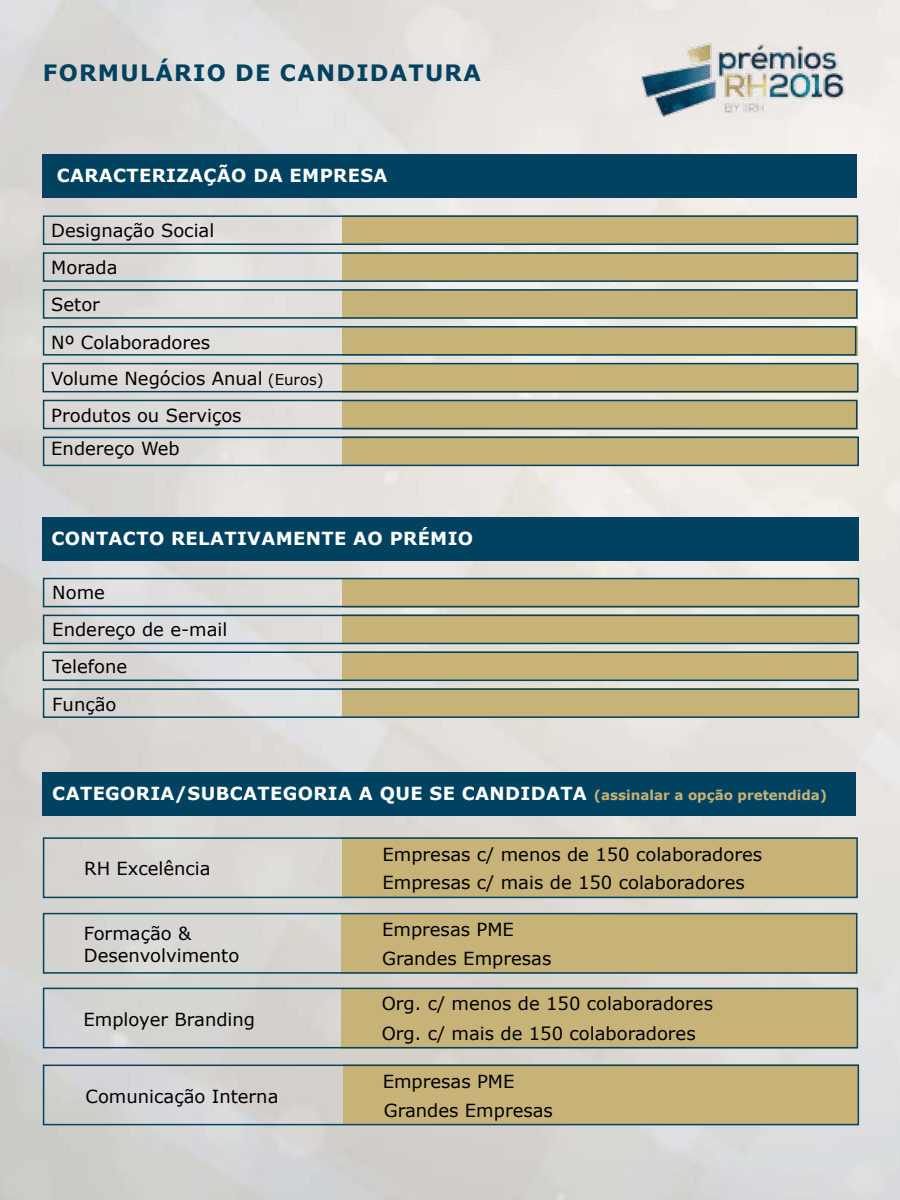
<style>
.page{position:relative;width:900px;height:1200px;background:#fff}
.page>*{position:absolute;margin:0;border:0;box-sizing:border-box;transform-origin:0 0}
.t1{font:700 22.5px "Verdana";letter-spacing:.055em;color:#004260}
.t2{font:18px/36.8px "Verdana";color:#000}
.t3{font:700 18px "Verdana";letter-spacing:.02em;color:#fff}
.t4{font:700 13.5px "Verdana";color:#c7b278}
.s1{font-size:15px}
</style>
<div class="page">
<img style="left:0;top:0;width:900px;height:1200px">
<div style="left:342px;top:215px;width:515px;height:30px;background:#c7b278"></div>
<div style="left:342px;top:578px;width:515px;height:29px;background:#c7b278"></div>
<div style="left:342px;top:615px;width:515px;height:29px;background:#c7b278"></div>
<div style="left:342px;top:651px;width:515px;height:30px;background:#c7b278"></div>
<div style="left:342px;top:688px;width:515px;height:30px;background:#c7b278"></div>
<div style="left:342px;top:252px;width:515px;height:30px;background:#c7b278"></div>
<div style="left:342px;top:289px;width:515px;height:30px;background:#c7b278"></div>
<div style="left:342px;top:326px;width:515px;height:30px;background:#c7b278"></div>
<div style="left:342px;top:363px;width:515px;height:29px;background:#c7b278"></div>
<div style="left:342px;top:400px;width:515px;height:29px;background:#c7b278"></div>
<div style="left:342px;top:437px;width:515px;height:29px;background:#c7b278"></div>
<img style="left:633px;top:35px;width:222px;height:84px">
<div style="left:43px;top:154px;width:814px;height:44px;background:#004260"></div>
<div style="left:43px;top:517px;width:816px;height:44px;background:#004260"></div>
<div style="left:43px;top:215px;width:815px;height:30px;border:2px solid #004260"></div>
<div style="left:43px;top:578px;width:816px;height:29px;border:2px solid #004260"></div>
<div style="left:43px;top:252px;width:815px;height:30px;border:2px solid #004260"></div>
<div style="left:43px;top:615px;width:816px;height:29px;border:2px solid #004260"></div>
<div style="left:43px;top:289px;width:814px;height:30px;border:2px solid #004260"></div>
<div style="left:43px;top:651px;width:816px;height:30px;border:2px solid #004260"></div>
<div style="left:43px;top:326px;width:813px;height:30px;border:2px solid #004260"></div>
<div style="left:43px;top:688px;width:816px;height:30px;border:2px solid #004260"></div>
<div style="left:43px;top:400px;width:814px;height:29px;border:2px solid #004260"></div>
<div style="left:43px;top:363px;width:816px;height:29px;border:2px solid #004260"></div>
<div style="left:43px;top:437px;width:816px;height:29px;border:2px solid #004260"></div>
<div style="left:342px;top:837px;width:514px;height:61px;background:#c7b278"></div>
<div style="left:342px;top:913px;width:515px;height:61px;background:#c7b278"></div>
<div style="left:341px;top:988px;width:516px;height:60px;background:#c7b278"></div>
<div style="left:343px;top:1065px;width:516px;height:60px;background:#c7b278"></div>
<div style="left:43px;top:837px;width:815px;height:61px;border:2px solid #004260"></div>
<div style="left:43px;top:913px;width:814px;height:61px;border:2px solid #004260"></div>
<div style="left:43px;top:988px;width:815px;height:60px;border:2px solid #004260"></div>
<div style="left:43px;top:1065px;width:816px;height:60px;border:2px solid #004260"></div>
<div style="left:43px;top:772px;width:813px;height:44px;background:#004260"></div>
<p class="t1" style="left:43px;top:57px;width:439px">Formulário de candidatura</p>
<p class="t3" style="left:57px;top:163px;width:15px">CARACTERI</p>
<p class="t3" style="left:176px;top:163px;width:212px">ZAÇÃO DA EM PRE SA</p>
<p class="t2" style="left:51px;top:212px;width:165px">Designação Social</p>
<p class="t2" style="left:51px;top:249px;width:68px">Morada</p>
<p class="t2" style="left:51px;top:286px;width:50px">Setor</p>
<p class="t2" style="left:51px;top:324px;width:161px">Nº Colaboradores</p>
<p class="t2" style="left:51px;top:360px;width:274px">Volume Negócios Anual <span class="s1">(Euros)<br></span>Produtos ou Serviços</p>
<p class="t2" style="left:51px;top:430px;width:130px">Endereço Web</p>
<p class="t3" style="left:51px;top:526px;width:15px">CONTACTO</p>
<p class="t3" style="left:171px;top:526px;width:14px">RELATI</p>
<p class="t3" style="left:247px;top:526px;width:30px">VAMENTE</p>
<p class="t3" style="left:353px;top:526px;width:92px">AO PRÉMIO</p>
<p class="t2" style="left:52px;top:574px;width:54px">Nome</p>
<p class="t2" style="left:52px;top:611px;width:177px">Endereço de e-mail</p>
<p class="t2" style="left:52px;top:648px;width:76px">Telefone</p>
<p class="t2" style="left:52px;top:686px;width:66px">Função</p>
<p class="t3" style="left:52px;top:781px;width:14px">CATE</p>
<p class="t3" style="left:105px;top:781px;width:30px">GORIA</p>
<p class="t3" style="left:175px;top:781px;width:69px">/SU BCATE</p>
<p class="t3" style="left:283px;top:781px;width:30px">GORIA</p>
<p class="t3" style="left:359px;top:781px;width:118px">A QUE SE CAN</p>
<p class="t3" style="left:505px;top:781px;width:56px">DIDATA</p>
<p class="t4" style="left:594px;top:785px;width:235px">(assinalar a opção pretendida)</p>
<p class="t2" style="left:84px;top:850px;width:128px">RH Excelência</p>
<p class="t2" style="left:84px;top:923px;width:157px;line-height:21.6px">Formação &amp;<br>Desenvolvimento</p>
<p class="t2" style="left:83px;top:1001px;width:173px">Employer Branding</p>
<p class="t2" style="left:85px;top:1077px;width:195px">Comunicação Interna</p>
<p class="t2" style="left:382px;top:836px;width:381px">Empresas c/ menos de 150 colaboradores</p>
<p class="t2" style="left:382px;top:864px;width:364px">Empresas c/ mais de 150 colaboradores</p>
<p class="t2" style="left:382px;top:911px;width:133px">Empresas PME</p>
<p class="t2" style="left:382px;top:940px;width:171px">Grandes Empresas</p>
<p class="t2" style="left:382px;top:985px;width:333px">Org. c/ menos de 150 colaboradores</p>
<p class="t2" style="left:382px;top:1014px;width:316px">Org. c/ mais de 150 colaboradores</p>
<p class="t2" style="left:383px;top:1063px;width:133px">Empresas PME</p>
<p class="t2" style="left:384px;top:1091px;width:171px">Grandes Empresas</p>
</div>
